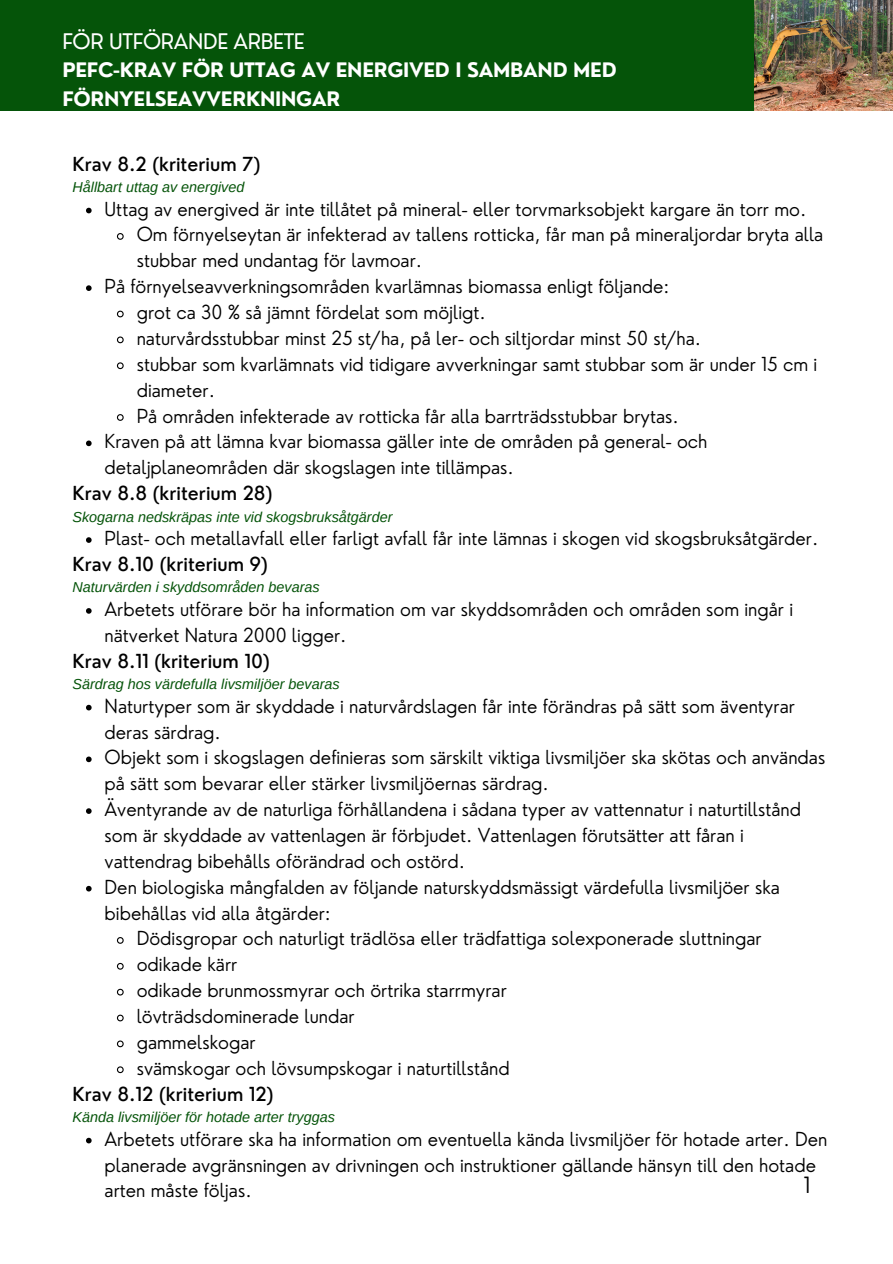
<style>
.page{position:relative;width:893px;height:1264px;background:#fff}
.page>*{position:absolute;margin:0;border:0;box-sizing:border-box;transform-origin:0 0}
.t1{font:300 21.9px "Nourd";color:#000}
.t2{font:21px "Nourd";letter-spacing:-.015em;color:#fff}
.t3{font:700 19.5px/29.2px "Nourd";letter-spacing:-.015em;color:#fff}
.t4{font:300 18.9px/25.8px "Nourd";color:#000}
.t5{font:500 18.9px "Nourd";color:#000}
.t6{font:italic 14.4px "Arimo";color:#055409}
</style>
<div class="page">
<div style="left:0;top:0;width:892px;height:1262px;background:#055409"></div>
<img style="left:754px;top:0;width:138px;height:111px">
<div style="left:0;top:111px;width:892px;height:1151px;background:#fff"></div>
<svg style="left:86px;top:208px;width:6px;height:5px"></svg>
<svg style="left:116px;top:233px;width:8px;height:7px"></svg>
<svg style="left:86px;top:285px;width:6px;height:6px"></svg>
<svg style="left:117px;top:310px;width:7px;height:8px"></svg>
<svg style="left:116px;top:336px;width:8px;height:8px"></svg>
<svg style="left:116px;top:362px;width:8px;height:8px"></svg>
<svg style="left:116px;top:414px;width:8px;height:7px"></svg>
<svg style="left:86px;top:440px;width:6px;height:6px"></svg>
<svg style="left:86px;top:537px;width:6px;height:6px"></svg>
<svg style="left:86px;top:608px;width:6px;height:5px"></svg>
<svg style="left:86px;top:704px;width:6px;height:6px"></svg>
<svg style="left:86px;top:756px;width:6px;height:6px"></svg>
<svg style="left:86px;top:808px;width:6px;height:6px"></svg>
<svg style="left:86px;top:885px;width:6px;height:6px"></svg>
<svg style="left:116px;top:937px;width:8px;height:7px"></svg>
<svg style="left:116px;top:962px;width:8px;height:8px"></svg>
<svg style="left:116px;top:988px;width:8px;height:8px"></svg>
<svg style="left:117px;top:1014px;width:7px;height:8px"></svg>
<svg style="left:116px;top:1040px;width:8px;height:8px"></svg>
<svg style="left:116px;top:1066px;width:8px;height:7px"></svg>
<svg style="left:86px;top:1137px;width:6px;height:6px"></svg>
<p class="t2" style="left:62px;top:28px;width:244px">FÖR UTFÖRANDE ARBETE</p>
<p class="t3" style="left:62px;top:55px;width:556px">PEFC-KRAV FÖR UTTAG AV ENERGIVED I SAMBAND MED<br>FÖRNYELSEAVVERKNINGAR</p>
<p class="t5" style="left:72px;top:152px;width:189px">Krav 8.2 (kriterium 7)</p>
<p class="t6" style="left:72px;top:179px;width:173px">Hållbart uttag av energived</p>
<p class="t4" style="left:105px;top:196px;width:703px">Uttag av energived är inte tillåtet på mineral- eller torvmarksobjekt kargare än torr mo.</p>
<p class="t4" style="left:137px;top:221px;width:688px">Om förnyelseytan är infekterad av tallens rotticka, får man på mineraljordar bryta alla</p>
<p class="t4" style="left:137px;top:247px;width:287px">stubbar med undantag för lavmoar.</p>
<p class="t4" style="left:105px;top:273px;width:566px">På förnyelseavverkningsområden kvarlämnas biomassa enligt följande:</p>
<p class="t4" style="left:137px;top:299px;width:350px">grot ca 30 % så jämnt fördelat som möjligt.</p>
<p class="t4" style="left:137px;top:325px;width:566px">naturvårdsstubbar minst 25 st/ha, på ler- och siltjordar minst 50 st/ha.</p>
<p class="t4" style="left:137px;top:351px;width:682px">stubbar som kvarlämnats vid tidigare avverkningar samt stubbar som är under 15 cm i</p>
<p class="t4" style="left:137px;top:376px;width:80px">diameter.</p>
<p class="t4" style="left:137px;top:402px;width:543px">På områden infekterade av rotticka får alla barrträdsstubbar brytas.</p>
<p class="t4" style="left:105px;top:428px;width:604px">Kraven på att lämna kvar biomassa gäller inte de områden på general- och</p>
<p class="t4" style="left:105px;top:454px;width:411px">detaljplaneområden där skogslagen inte tillämpas.</p>
<p class="t5" style="left:72px;top:481px;width:201px">Krav 8.8 (kriterium 28)</p>
<p class="t6" style="left:72px;top:508px;width:321px">Skogarna nedskräpas inte vid skogsbruksåtgärder</p>
<p class="t5" style="left:72px;top:552px;width:197px">Krav 8.10 (kriterium 9)</p>
<p class="t6" style="left:72px;top:579px;width:249px">Naturvärden i skyddsområden bevaras</p>
<p class="t4" style="left:105px;top:525px;width:715px">Plast- och metallavfall eller farligt avfall får inte lämnas i skogen vid skogsbruksåtgärder.</p>
<p class="t4" style="left:105px;top:596px;width:690px">Arbetets utförare bör ha information om var skyddsområden och områden som ingår i nätverket Natura 2000 ligger.</p>
<p class="t5" style="left:72px;top:648px;width:199px">Krav 8.11 (kriterium 10)</p>
<p class="t6" style="left:72px;top:676px;width:269px">Särdrag hos värdefulla livsmiljöer bevaras</p>
<p class="t4" style="left:105px;top:692px;width:691px">Naturtyper som är skyddade i naturvårdslagen får inte förändras på sätt som äventyrar</p>
<p class="t4" style="left:105px;top:718px;width:118px">deras särdrag.</p>
<p class="t4" style="left:105px;top:744px;width:722px">Objekt som i skogslagen definieras som särskilt viktiga livsmiljöer ska skötas och användas</p>
<p class="t4" style="left:105px;top:770px;width:446px">på sätt som bevarar eller stärker livsmiljöernas särdrag.</p>
<p class="t4" style="left:105px;top:796px;width:698px">Äventyrande av de naturliga förhållandena i sådana typer av vattennatur i naturtillstånd</p>
<p class="t4" style="left:105px;top:822px;width:640px">som är skyddade av vattenlagen är förbjudet. Vattenlagen förutsätter att fåran i</p>
<p class="t4" style="left:105px;top:847px;width:362px">vattendrag bibehålls oförändrad och ostörd.</p>
<p class="t4" style="left:105px;top:873px;width:676px">Den biologiska mångfalden av följande naturskyddsmässigt värdefulla livsmiljöer ska</p>
<p class="t4" style="left:105px;top:899px;width:228px">bibehållas vid alla åtgärder:</p>
<p class="t4" style="left:137px;top:925px;width:626px">Dödisgropar och naturligt trädlösa eller trädfattiga solexponerade sluttningar</p>
<p class="t4" style="left:137px;top:951px;width:102px">odikade kärr</p>
<p class="t4" style="left:137px;top:977px;width:371px">odikade brunmossmyrar och örtrika starrmyrar</p>
<p class="t4" style="left:137px;top:1003px;width:219px">lövträdsdominerade lundar</p>
<p class="t4" style="left:137px;top:1028px;width:120px">gammelskogar</p>
<p class="t4" style="left:137px;top:1054px;width:374px">svämskogar och lövsumpskogar i naturtillstånd</p>
<p class="t5" style="left:72px;top:1081px;width:202px">Krav 8.12 (kriterium 12)</p>
<p class="t6" style="left:72px;top:1108px;width:264px">Kända livsmiljöer för hotade arter tryggas</p>
<p class="t4" style="left:105px;top:1125px;width:724px">Arbetets utförare ska ha information om eventuella kända livsmiljöer för hotade arter. Den planerade avgränsningen av drivningen och instruktioner gällande hänsyn till den hotade arten måste följas.</p>
<p class="t1" style="left:803px;top:1171px;width:8px">1</p>
</div>
